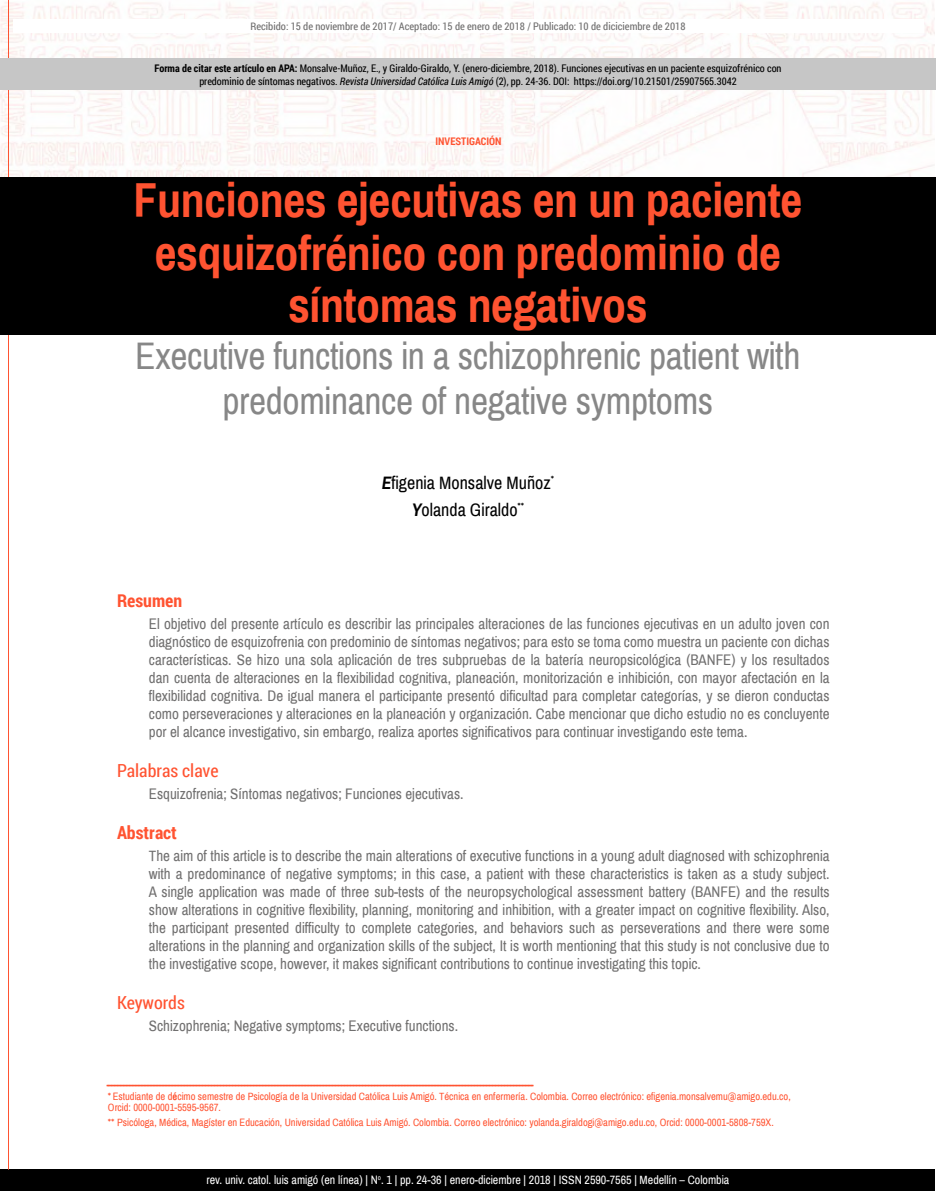
<style>
.page{position:relative;width:936px;height:1191px;background:#fff}
.page>*{position:absolute;margin:0;border:0;box-sizing:border-box;transform-origin:0 0}
.t1{font:700 48px/52.5px "Archivo Narrow";letter-spacing:-.01em;color:#ff5331;text-align:center}
.t2{font:37.5px/45px "Archivo Narrow";letter-spacing:-.01em;color:#878787;text-align:center}
.t3{font:18px/27px "Archivo Narrow";color:#000;text-align:center}
.t4{font:18px "Roboto Condensed";color:#ff5331}
.t5{font:700 18px "Roboto Condensed";color:#ff5331}
.t6{font:15px/18px "Archivo Narrow";color:#706f6f;text-align:justify}
.t7{font:12px "Archivo Narrow";color:#fff}
.t8{font:10.5px/10.5px "Archivo Narrow";color:#ff5331}
.t9{font:10.5px/13.5px "Roboto Condensed";color:#000;text-align:center}
.t10{font:10.5px "Roboto Condensed";color:#706f6f}
.t11{font:700 10.5px "Roboto Condensed";color:#ff5331}
.s1{font-weight:700}
.s2{font-style:italic}
.s3{font-weight:700;font-style:italic}
</style>
<div class="page">
<div style="left:0;top:1169px;width:934px;height:22px;background:#000"></div>
<img style="left:0;top:2px;width:934px;height:175px">
<hr style="left:8px;top:0;width:1px;height:1169px;background:#ff5331">
<div style="left:13px;top:19px;width:910px;height:14px;background:#fff"></div>
<div style="left:0;top:58px;width:935px;height:32px;background:#c6c6c6"></div>
<div style="left:0;top:177px;width:935px;height:157px;background:#000"></div>
<svg style="left:107px;top:1084px;width:426px;height:2px"></svg>
<p class="t10" style="left:250px;top:19px;width:436px">Recibido: 15 de noviembre de 2017/ Aceptado: 15 de enero de 2018 / Publicado: 10 de diciciembre de 2018</p>
<p class="t9" style="left:154px;top:61px;width:628px"><span class="s1">Forma de citar este artículo en APA:</span> Monsalve-Muñoz, E., y Giraldo-Giraldo, Y. (enero-diciembre, 2018). Funciones ejecutivas en un paciente esquizofrénico con predominio de síntomas negativos. <span class="s2">Revista Universidad Católica Luis Amigó</span> (2), pp. 24-36. DOI: https://doi.org/10.21501/25907565.3042</p>
<p class="t11" style="left:435px;top:134px;width:68px">INVESTIGACIÓN</p>
<h1 class="t1" style="left:134px;top:174px;width:670px">Funciones ejecutivas en un paciente esquizofrénico con predominio de síntomas negativos</h1>
<h2 class="t2" style="left:135px;top:334px;width:666px">Executive functions in a schizophrenic patient with predominance of negative symptoms</h2>
<p class="t3" style="left:382px;top:470px;width:174px"><span class="s3">E</span>figenia Monsalve Muñoz<sup>*<br></sup><span class="s3">Y</span>olanda Giraldo<sup>**</sup></p>
<p class="t5" style="left:117px;top:588px;width:67px">Resumen</p>
<p class="t6" style="left:149px;top:615px;width:682px">El objetivo del presente artículo es describir las principales alteraciones de las funciones ejecutivas en un adulto joven con diagnóstico de esquizofrenia con predominio de síntomas negativos; para esto se toma como muestra un paciente con dichas características. Se hizo una sola aplicación de tres subpruebas de la batería neuropsicológica (BANFE) y los resultados dan cuenta de alteraciones en la flexibilidad cognitiva, planeación, monitorización e inhibición, con mayor afectación en la flexibilidad cognitiva. De igual manera el participante presentó dificultad para completar categorías, y se dieron conductas como perseveraciones y alteraciones en la planeación y organización. Cabe mencionar que dicho estudio no es concluyente por el alcance investigativo, sin embargo, realiza aportes significativos para continuar investigando este tema.</p>
<p class="t4" style="left:117px;top:758px;width:103px">Palabras clave</p>
<p class="t6" style="left:149px;top:785px;width:316px">Esquizofrenia; Síntomas negativos; Funciones ejecutivas.</p>
<p class="t5" style="left:117px;top:820px;width:61px">Abstract</p>
<p class="t6" style="left:149px;top:847px;width:682px">The aim of this article is to describe the main alterations of executive functions in a young adult diagnosed with schizophrenia with a predominance of negative symptoms; in this case, a patient with these characteristics is taken as a study subject.<br>A single application was made of three sub-tests of the neuropsychological assessment battery (BANFE) and the results show alterations in cognitive flexibility, planning, monitoring and inhibition, with a greater impact on cognitive flexibility. Also, the participant presented difficulty to complete categories, and behaviors such as perseverations and there were some alterations in the planning and organization skills of the subject, It is worth mentioning that this study is not conclusive due to the investigative scope, however, it makes significant contributions to continue investigating this topic.</p>
<p class="t4" style="left:117px;top:990px;width:69px">Keywords</p>
<p class="t6" style="left:149px;top:1017px;width:311px">Schizophrenia; Negative symptoms; Executive functions.</p>
<p class="t8" style="left:108px;top:1091px;width:684px">*Estudiante de d<span class="s1">é</span>cimo semestre de Psicología de la Universidad Católica Luis Amigó. Técnica en enfermería. Colombia. Correo electrónico: efigenia.monsalvemu@amigo.edu.co,<br>Orcid: 0000-0001-5595-9567.</p>
<p class="t8" style="left:108px;top:1117px;width:667px">** Psicóloga, Médica, Magíster en Educación, Universidad Católica Luis Amigó. Colombia. Correo electrónico: yolanda.giraldogi@amigo.edu.co, Orcid: 0000-0001-5808-759X.</p>
<p class="t7" style="left:206px;top:1172px;width:524px">rev. univ. catol. luis amigó (en línea) | N<sup>o</sup>. 1 | pp. 24-36 | enero-diciembre | 2018 | ISSN 2590-7565 | Medellín – Colombia</p>
</div>
